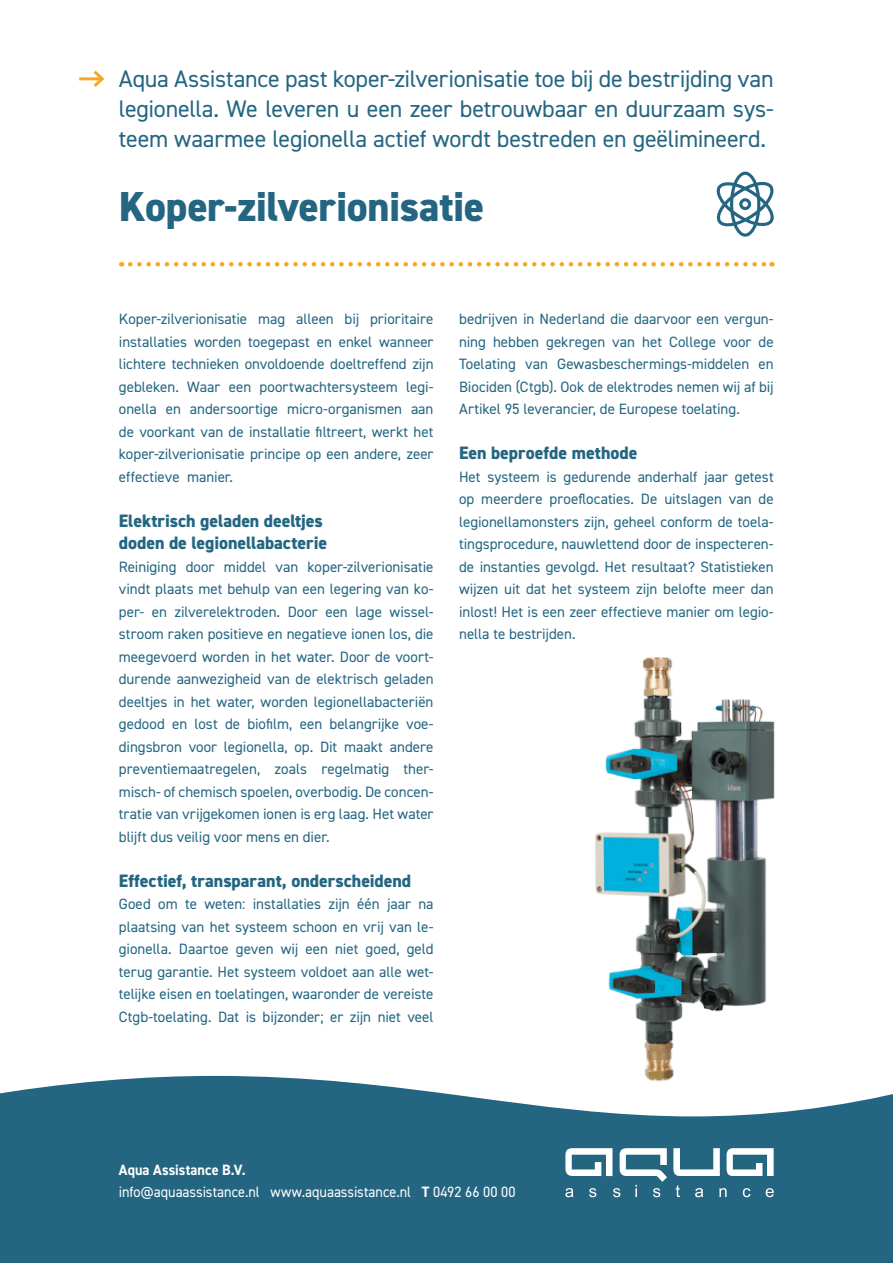
<style>
.page{position:relative;width:893px;height:1263px;background:#fff}
.page>*{position:absolute;margin:0;border:0;box-sizing:border-box;transform-origin:0 0}
.t1{font:800 42px "DIN2014";letter-spacing:-.01em;color:#246682}
.t2{font:24px/30px "DIN2014";letter-spacing:-.01em;color:#246682;text-align:justify}
.t3{font:800 18px/22.5px "DIN2014";color:#246682}
.t4{font:15px/22.5px "DIN2014";letter-spacing:-.005em;color:#246682;text-align:justify}
.t5{font:15px/22.5px "DIN2014";color:#fff;scale:.95 1}
.s1{font-weight:700}
</style>
<div class="page">
<svg style="left:0;top:1076px;width:893px;height:27px"></svg>
<div style="left:0;top:1103px;width:893px;height:160px;background:#246682"></div>
<svg style="left:130px;top:262px;width:642px;height:4px"></svg>
<hr style="left:79px;top:77px;width:23px;height:3px;background:#f7a823">
<svg style="left:90px;top:70px;width:15px;height:17px"></svg>
<svg style="left:727px;top:1148px;width:47px;height:28px"></svg>
<svg style="left:673px;top:1148px;width:47px;height:28px"></svg>
<svg style="left:565px;top:1148px;width:102px;height:49px"></svg>
<svg style="left:676px;top:1185px;width:4px;height:12px"></svg>
<svg style="left:695px;top:1188px;width:8px;height:9px"></svg>
<svg style="left:719px;top:1188px;width:8px;height:9px"></svg>
<svg style="left:743px;top:1188px;width:7px;height:9px"></svg>
<svg style="left:766px;top:1188px;width:8px;height:9px"></svg>
<img style="left:579px;top:657px;width:203px;height:431px">
<svg style="left:716px;top:172px;width:58px;height:65px"></svg>
<h2 class="t2" style="left:119px;top:64px;width:656px">Aqua Assistance past koper-zilverionisatie toe bij de bestrijding van legionella. We leveren u een zeer betrouwbaar en duurzaam sys&shy;teem waarmee legionella actief wordt bestreden en geëlimineerd.</h2>
<h1 class="t1" style="left:119px;top:178px;width:367px">Koper-zilverionisatie</h1>
<p class="t4" style="left:119px;top:307px;width:316px">Koper-zilverionisatie mag alleen bij prioritaire installaties worden toegepast en enkel wanneer lichtere technieken onvoldoende doeltreffend zijn gebleken. Waar een poortwachtersysteem legi&shy;onella en andersoortige micro-organismen aan de voorkant van de installatie filtreert, werkt het koper-zilverionisatie principe op een andere, zeer effectieve manier.</p>
<p class="t3" style="left:119px;top:509px;width:210px">Elektrisch geladen deeltjes doden de legionellabacterie</p>
<p class="t4" style="left:119px;top:555px;width:316px">Reiniging door middel van koper-zilverionisatie vindt plaats met behulp van een legering van ko&shy;per- en zilverelektroden. Door een lage wissel&shy;stroom raken positieve en negatieve ionen los, die meegevoerd worden in het water. Door de voort&shy;durende aanwezigheid van de elektrisch geladen deeltjes in het water, worden legionellabacteriën gedood en lost de biofilm, een belangrijke voe&shy;dingsbron voor legionella, op. Dit maakt andere preventiemaatregelen, zoals regelmatig ther&shy;misch- of chemisch spoelen, overbodig. De concen&shy;tratie van vrijgekomen ionen is erg laag. Het water blijft dus veilig voor mens en dier.</p>
<p class="t3" style="left:119px;top:869px;width:294px">Effectief, transparant, onderscheidend</p>
<p class="t4" style="left:119px;top:892px;width:316px">Goed om te weten: installaties zijn één jaar na plaatsing van het systeem schoon en vrij van le&shy;gionella. Daartoe geven wij een niet goed, geld terug garantie. Het systeem voldoet aan alle wet&shy;telijke eisen en toelatingen, waaronder de vereiste Ctgb-toelating. Dat is bijzonder; er zijn niet veel</p>
<p class="t4" style="left:459px;top:307px;width:316px">bedrijven in Nederland die daarvoor een vergun&shy;ning hebben gekregen van het College voor de Toelating van Gewasbeschermings-middelen en Biociden (Ctgb). Ook de elektrodes nemen wij af bij Artikel 95 leverancier, de Europese toelating.</p>
<p class="t3" style="left:459px;top:442px;width:180px">Een beproefde methode</p>
<p class="t4" style="left:459px;top:465px;width:316px">Het systeem is gedurende anderhalf jaar getest op meerdere proeflocaties. De uitslagen van de legionellamonsters zijn, geheel conform de toela&shy;tingsprocedure, nauwlettend door de inspecteren&shy;de instanties gevolgd. Het resultaat? Statistieken wijzen uit dat het systeem zijn belofte meer dan inlost! Het is een zeer effectieve manier om legio&shy;nella te bestrijden.</p>
<p class="t5" style="left:119px;top:1158px;width:419px"><span class="s1">Aqua Assistance B.V.<br></span>info@aquaassistance.nl www.aquaassistance.nl <span class="s1">T</span> 0492 66 00 00</p>
</div>
